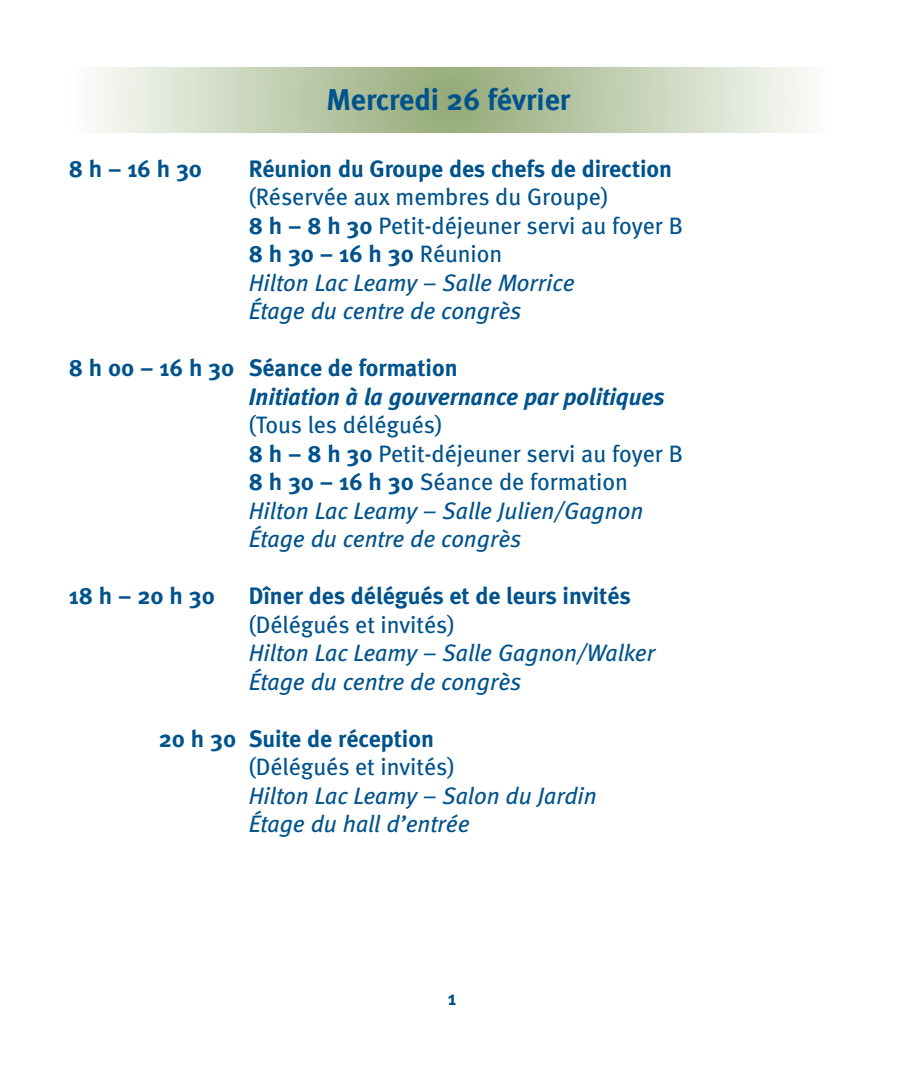
<style>
.page{position:relative;width:900px;height:1080px;background:#fff}
.page>*{position:absolute;margin:0;border:0;box-sizing:border-box;transform-origin:0 0}
.t1{font:700 30px "Meta";color:#00538d}
.t2{font:23.75px/28.5px "Meta";color:#00538d}
.t3{font:700 23.75px "Meta";color:#00538d}
.t4{font:italic 23.75px/28.5px "Meta";color:#00538d}
.t5{font:italic 700 23.75px "Meta";color:#00538d}
.t6{font:700 20px "Meta";color:#00538d}
.s1{font-weight:700}
.s2{font-style:italic}
</style>
<div class="page">
<svg style="left:95px;top:68px;width:713px;height:65px;background:#c5d1b5"></svg>
<p class="t1" style="left:327px;top:81px;width:245px">Mercredi 26 février</p>
<p class="t3" style="left:69px;top:154px;width:135px">8 h – 16 h 30</p>
<p class="t3" style="left:249px;top:154px;width:425px">Réunion du Groupe des chefs de direction</p>
<p class="t2" style="left:249px;top:183px;width:436px">(Réservée aux membres du Groupe)<br><span class="s1">8 h – 8 h 30</span> Petit-déjeuner servi au foyer B<br><span class="s1">8 h 30 – 16 h 30</span> Réunion<br><span class="s2">Hilton Lac Leamy – Salle Morrice<br>Étage du centre de congrès</span></p>
<p class="t3" style="left:69px;top:354px;width:390px">8 h 00 – 16 h 30 Séance de formation</p>
<p class="t5" style="left:249px;top:382px;width:418px">Initiation à la gouvernance par politiques</p>
<p class="t2" style="left:249px;top:411px;width:436px">(Tous les délégués)<br><span class="s1">8 h – 8 h 30</span> Petit-déjeuner servi au foyer B<br><span class="s1">8 h 30 – 16 h 30</span> Séance de formation<br><span class="s2">Hilton Lac Leamy – Salle Julien/Gagnon<br>Étage du centre de congrès</span></p>
<p class="t3" style="left:69px;top:582px;width:148px">18 h – 20 h 30</p>
<p class="t3" style="left:249px;top:582px;width:384px">Dîner des délégués et de leurs invités</p>
<p class="t2" style="left:249px;top:610px;width:207px">(Délégués et invités)</p>
<p class="t4" style="left:249px;top:639px;width:408px">Hilton Lac Leamy – Salle Gagnon/Walker<br>Étage du centre de congrès</p>
<p class="t3" style="left:159px;top:724px;width:277px">20 h 30 Suite de réception</p>
<p class="t2" style="left:249px;top:753px;width:207px">(Délégués et invités)</p>
<p class="t4" style="left:249px;top:781px;width:350px">Hilton Lac Leamy – Salon du Jardin<br>Étage du hall d’entrée</p>
<p class="t6" style="left:448px;top:986px;width:10px">1</p>
</div>
